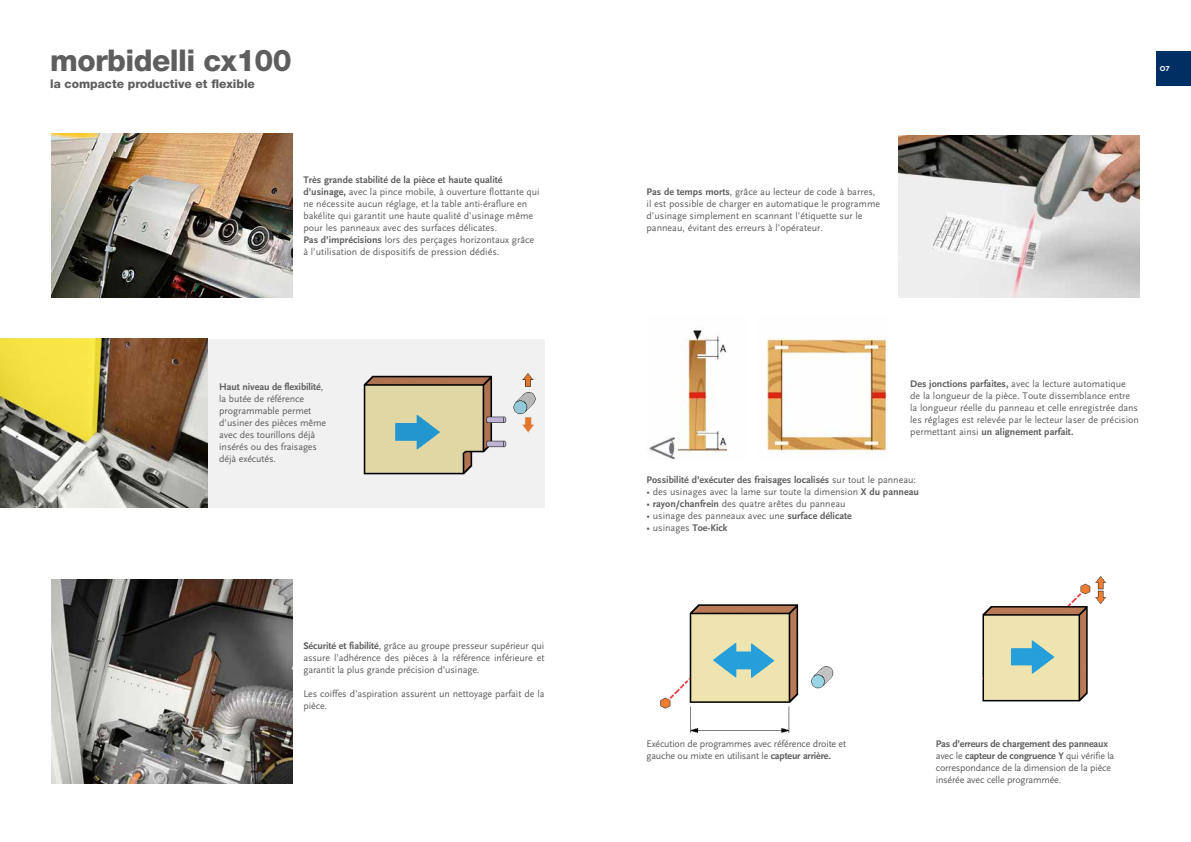
<style>
.page{position:relative;width:1191px;height:842px;background:#fff}
.page>*{position:absolute;margin:0;border:0;box-sizing:border-box;transform-origin:0 0}
.t1{font:800 30px "Helvetica Neue LT Std";letter-spacing:-.02em;color:#5f5e5e}
.t2{font:800 12px "Helvetica Neue LT Std";color:#5f5e5e}
.t3{font:10px/12px "Scala Sans";color:#5f5e5e}
.t4{font:10px/12px "Scala Sans";letter-spacing:-.02em;color:#5f5e5e}
.t5{font:700 10px "Scala Sans";color:#5f5e5e}
.t6{font:800 7px "P22 Underground";color:#fff}
.s1{font-weight:700}
.s2{font-weight:400}
</style>
<div class="page">
<div style="left:51px;top:339px;width:493px;height:168px;background:#f1f1f1"></div>
<div style="left:1157px;top:51px;width:34px;height:34px;background:#003063"></div>
<img style="left:51px;top:133px;width:241px;height:165px">
<img style="left:51px;top:579px;width:241px;height:204px">
<img style="left:899px;top:135px;width:241px;height:163px">
<img style="left:767px;top:338px;width:120px;height:116px">
<img style="left:649px;top:330px;width:78px;height:130px">
<img style="left:363px;top:373px;width:173px;height:102px">
<img style="left:982px;top:576px;width:124px;height:126px">
<img style="left:660px;top:604px;width:174px;height:129px">
<img style="left:0;top:338px;width:208px;height:169px">
<svg style="left:0;top:338px;width:102px;height:104px"></svg>
<h1 class="t1" style="left:50px;top:42px;width:243px">morbidelli cx100</h1>
<p class="t2" style="left:50px;top:76px;width:206px">la compacte productive et flexible</p>
<p class="t3" style="left:303px;top:174px;width:238px"><span class="s1">Très grande stabilité de la pièce et haute qualité d’usinage,</span> avec la pince mobile, à ouverture flottante qui ne nécessite aucun réglage, et la table anti-éraflure en bakélite qui garantit une haute qualité d’usinage même pour les panneaux avec des surfaces délicates.<br><span class="s1">Pas d’imprécisions</span> lors des perçages horizontaux grâce à l’utilisation de dispositifs de pression dédiés.</p>
<p class="t3" style="left:219px;top:381px;width:108px"><span class="s1">Haut niveau de flexibilité</span>, la butée de référence programmable permet d’usiner des pièces même avec des tourillons déjà insérés ou des fraisages déjà exécutés.</p>
<p class="t3" style="left:303px;top:640px;width:242px;text-align:justify"><span class="s1">Sécurité et fiabilité</span>, grâce au groupe presseur supérieur qui assure l’adhérence des pièces à la référence inférieure et garantit la plus grande précision d’usinage.</p>
<p class="t3" style="left:303px;top:688px;width:242px">Les coiffes d’aspiration assurent un nettoyage parfait de la pièce.</p>
<p class="t3" style="left:646px;top:186px;width:235px"><span class="s1">Pas de temps morts</span>, grâce au lecteur de code à barres, il est possible de charger en automatique le programme d’usinage simplement en scannant l’étiquette sur le panneau, évitant des erreurs à l’opérateur.</p>
<p class="t6" style="left:1159px;top:64px;width:11px">O7</p>
<p class="t3" style="left:910px;top:378px;width:230px"><span class="s1">Des jonctions parfaites,</span> avec la lecture automatique<br>de la longueur de la pièce. Toute dissemblance entre la longueur réelle du panneau et celle enregistrée dans les réglages est relevée par le lecteur laser de précision permettant ainsi <span class="s1">un alignement parfait.</span></p>
<p class="t5" style="left:646px;top:474px;width:271px">Possibilité d’exécuter des fraisages localisés <span class="s2">sur tout le panneau:</span></p>
<p class="t3" style="left:646px;top:486px;width:274px">• des usinages avec la lame sur toute la dimension <span class="s1">X du panneau</span></p>
<p class="t3" style="left:646px;top:498px;width:201px">• <span class="s1">rayon/chanfrein</span> des quatre arêtes du panneau</p>
<p class="t3" style="left:646px;top:510px;width:207px">• usinage des panneaux avec une <span class="s1">surface délicate</span></p>
<p class="t3" style="left:646px;top:522px;width:83px">• usinages <span class="s1">Toe-Kick</span></p>
<p class="t4" style="left:646px;top:738px;width:201px">Exécution de programmes avec référence droite et gauche ou mixte en utilisant le <span class="s1">capteur arrière.</span></p>
<p class="t4" style="left:935px;top:738px;width:180px"><span class="s1">Pas d’erreurs de chargement des panneaux </span>avec le <span class="s1">capteur de congruence Y</span> qui vérifie la correspondance de la dimension de la pièce insérée avec celle programmée.</p>
</div>
